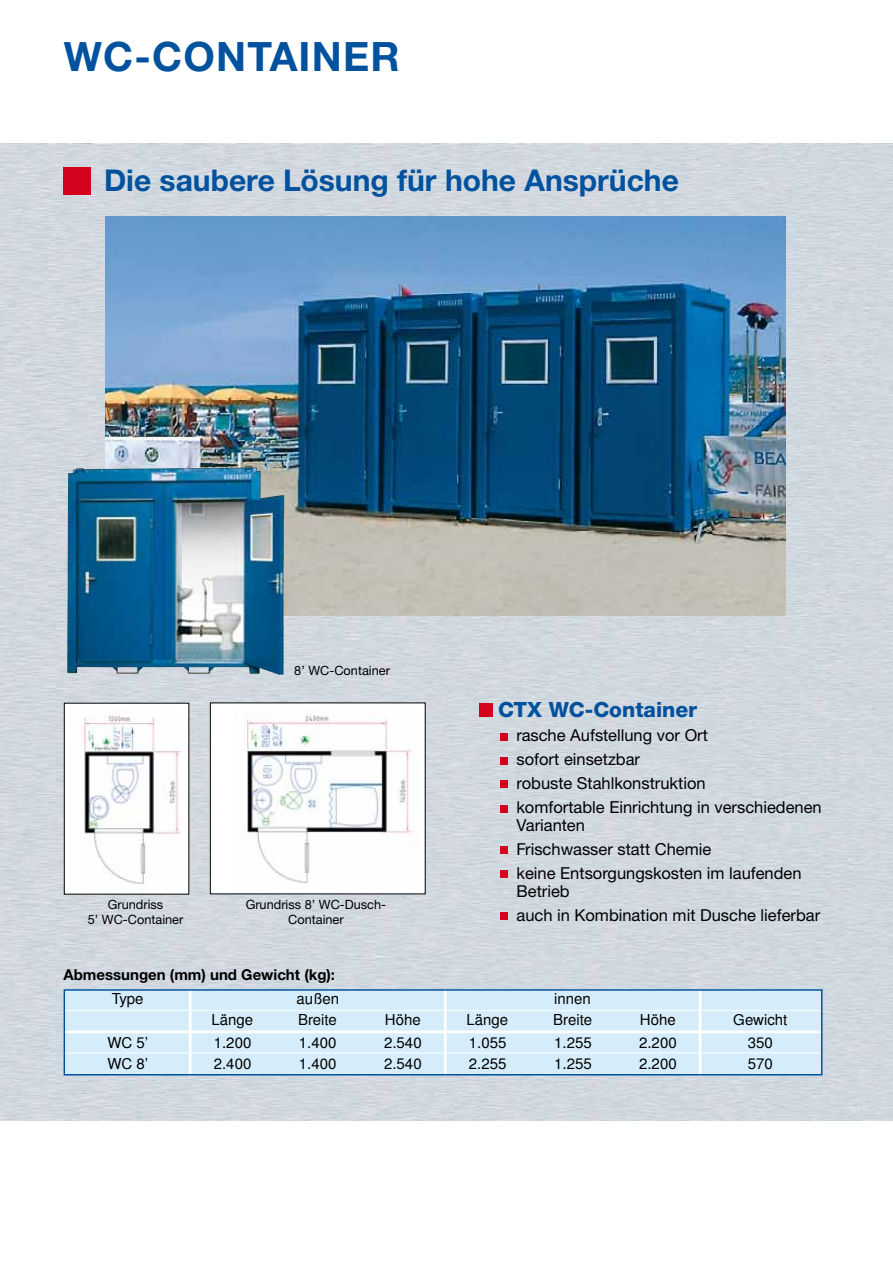
<style>
.page{position:relative;width:893px;height:1263px;background:#fff}
.page>*{position:absolute;margin:0;border:0;box-sizing:border-box;transform-origin:0 0}
.t1{font:700 40.5px "WALTER Helvetica 75";letter-spacing:.03em;color:#00519e}
.t2{font:700 30px "WALTER Helvetica 75";color:#00519e}
.t3{font:800 21px "WALTER Helvetica 85";color:#00519e}
.t4{font:16.5px/24px "WALTER Helvetica 55 Roman";color:#000}
.t5{font:15px/21.3px "Nimbus San L";color:#000}
.t6{font:700 15px "WALTER Helvetica 75";color:#000}
.t7{font:12.75px/15px "WALTER Helvetica 55 Roman";color:#000;text-align:center}
</style>
<div class="page">
<img style="left:0;top:143px;width:893px;height:978px">
<div style="left:64px;top:703px;width:125px;height:191px;background:#fff"></div>
<div style="left:64px;top:703px;width:125px;height:191px;border:1px solid #000"></div>
<div style="left:210px;top:703px;width:215px;height:191px;background:#fff"></div>
<div style="left:64px;top:167px;width:27px;height:27px;background:#d4021d"></div>
<div style="left:64px;top:989px;width:757px;height:86px;background:#d5edfa"></div>
<hr style="left:699px;top:989px;width:2px;height:86px;background:#fff">
<hr style="left:444px;top:989px;width:3px;height:86px;background:#fff">
<hr style="left:189px;top:989px;width:3px;height:86px;background:#fff">
<hr style="left:64px;top:1010px;width:757px;height:1px;background:#fff">
<hr style="left:64px;top:1030px;width:757px;height:3px;background:#fff">
<hr style="left:64px;top:1053px;width:757px;height:1px;background:#fff">
<div style="left:64px;top:989px;width:758px;height:86px;border:2px solid #00519e"></div>
<img style="left:105px;top:216px;width:680px;height:399px">
<img style="left:67px;top:466px;width:218px;height:209px">
<div style="left:479px;top:703px;width:14px;height:14px;background:#d4021d"></div>
<div style="left:500px;top:733px;width:8px;height:8px;background:#d4021d"></div>
<div style="left:500px;top:757px;width:8px;height:7px;background:#d4021d"></div>
<div style="left:500px;top:781px;width:8px;height:7px;background:#d4021d"></div>
<div style="left:500px;top:805px;width:8px;height:8px;background:#d4021d"></div>
<div style="left:500px;top:846px;width:8px;height:7px;background:#d4021d"></div>
<div style="left:500px;top:871px;width:8px;height:7px;background:#d4021d"></div>
<div style="left:500px;top:912px;width:8px;height:8px;background:#d4021d"></div>
<img style="left:245px;top:714px;width:168px;height:169px">
<img style="left:84px;top:710px;width:97px;height:175px">
<h1 class="t1" style="left:64px;top:31px;width:337px">WC-CONTAINER</h1>
<h2 class="t2" style="left:104px;top:162px;width:576px">Die saubere Lösung für hohe Ansprüche</h2>
<p class="t7" style="left:294px;top:663px;width:97px">8’ WC-Container</p>
<p class="t7" style="left:88px;top:897px;width:97px">Grundriss<br>5’ WC-Container</p>
<p class="t7" style="left:246px;top:897px;width:142px">Grundriss 8’ WC-Dusch-<br>Container</p>
<p class="t3" style="left:498px;top:697px;width:200px">CTX WC-Container</p>
<p class="t4" style="left:517px;top:723px;width:307px">rasche Aufstellung vor Ort<br>sofort einsetzbar<br>robuste Stahlkonstruktion<br>komfortable Einrichtung in verschiedenen</p>
<p class="t4" style="left:517px;top:813px;width:287px">Varianten<br>Frischwasser statt Chemie<br>keine Entsorgungskosten im laufenden</p>
<p class="t4" style="left:517px;top:879px;width:305px">Betrieb<br>auch in Kombination mit Dusche lieferbar</p>
<p class="t6" style="left:64px;top:965px;width:273px">Abmessungen (mm) und Gewicht (kg):</p>
<p class="t5" style="left:112px;top:989px;width:33px">Type</p>
<p class="t5" style="left:108px;top:1032px;width:42px">WC 5’<br>WC 8’</p>
<p class="t5" style="left:214px;top:1032px;width:39px">1.200<br>2.400</p>
<p class="t5" style="left:299px;top:1032px;width:39px">1.400<br>1.400</p>
<p class="t5" style="left:384px;top:1032px;width:39px">2.540<br>2.540</p>
<p class="t5" style="left:469px;top:1032px;width:39px">1.055<br>2.255</p>
<p class="t5" style="left:554px;top:1032px;width:39px">1.255<br>1.255</p>
<p class="t5" style="left:639px;top:1032px;width:39px">2.200<br>2.200</p>
<p class="t5" style="left:748px;top:1032px;width:27px">350<br>570</p>
<p class="t5" style="left:297px;top:989px;width:44px">außen</p>
<p class="t5" style="left:554px;top:989px;width:38px">innen</p>
<p class="t5" style="left:211px;top:1009px;width:43px">Länge</p>
<p class="t5" style="left:298px;top:1009px;width:40px">Breite</p>
<p class="t5" style="left:385px;top:1009px;width:37px">Höhe</p>
<p class="t5" style="left:467px;top:1009px;width:43px">Länge</p>
<p class="t5" style="left:553px;top:1009px;width:40px">Breite</p>
<p class="t5" style="left:640px;top:1009px;width:37px">Höhe</p>
<p class="t5" style="left:733px;top:1009px;width:56px">Gewicht</p>
</div>
